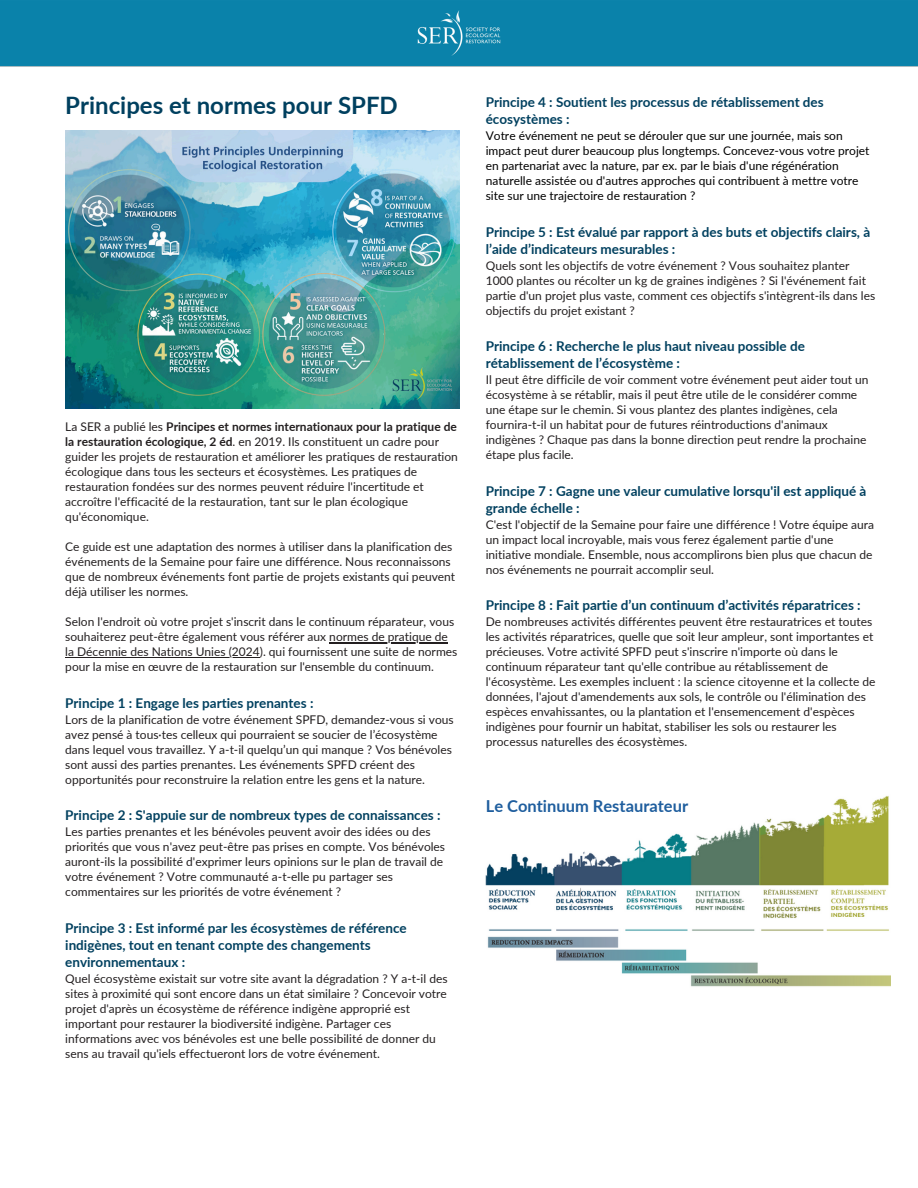
<style>
.page{position:relative;width:918px;height:1188px;background:#fff}
.page>*{position:absolute;margin:0;border:0;box-sizing:border-box;transform-origin:0 0}
.t1{font:700 24px "Lato";color:#00405f}
.t2{font:700 16.5px "Lato";color:#1f5e9e}
.t3{font:700 13.5px/17px "Lato";color:#00405f}
.t4{font:12px/15px "Lato";color:#231f20}
.t5{font:12px/15px "Lato";color:#000}
.s1{font-weight:700}
</style>
<div class="page">
<div style="left:0;top:0;width:918px;height:67px;background:#0a82aa"></div>
<img style="left:65px;top:130px;width:394px;height:278px">
<img style="left:486px;top:796px;width:405px;height:191px">
<hr style="left:329px;top:642px;width:119px;height:1px;background:#231f20">
<hr style="left:65px;top:657px;width:195px;height:1px;background:#231f20">
<p class="t1" style="left:65px;top:90px;width:334px">Principes et normes pour SPFD</p>
<h1 class="t4" style="left:65px;top:419px;width:394px">La SER a publié les <span class="s1">Principes et normes internationaux pour la pratique de la restauration écologique, 2 éd</span>. en 2019. Ils constituent un cadre pour guider les projets de restauration et améliorer les pratiques de restauration écologique dans tous les secteurs et écosystèmes. Les pratiques de restauration fondées sur des normes peuvent réduire l'incertitude et accroître l'efficacité de la restauration, tant sur le plan écologique qu'économique.</h1>
<p class="t4" style="left:65px;top:539px;width:391px">Ce guide est une adaptation des normes à utiliser dans la planification des événements de la Semaine pour faire une différence. Nous reconnaissons que de nombreux événements font partie de projets existants qui peuvent déjà utiliser les normes.</p>
<p class="t4" style="left:65px;top:614px;width:391px">Selon l'endroit où votre projet s'inscrit dans le continuum réparateur, vous souhaiterez peut-être également vous référer aux normes de pratique de</p>
<p class="t4" style="left:65px;top:644px;width:394px">la Décennie des Nations Unies (2024). qui fournissent une suite de normes pour la mise en œuvre de la restauration sur l'ensemble du continuum.</p>
<p class="t3" style="left:65px;top:694px;width:250px">Principe 1 : Engage les parties prenantes :</p>
<p class="t4" style="left:65px;top:712px;width:390px">Lors de la planification de votre événement SPFD, demandez-vous si vous avez pensé à tous·tes celleux qui pourraient se soucier de l’écosystème dans lequel vous travaillez. Y a-t-il quelqu’un qui manque ? Vos bénévoles sont aussi des parties prenantes. Les événements SPFD créent des opportunités pour reconstruire la relation entre les gens et la nature.</p>
<p class="t3" style="left:65px;top:807px;width:377px">Principe 2 : S'appuie sur de nombreux types de connaissances :</p>
<p class="t4" style="left:65px;top:824px;width:381px">Les parties prenantes et les bénévoles peuvent avoir des idées ou des priorités que vous n'avez peut-être pas prises en compte. Vos bénévoles auront-ils la possibilité d'exprimer leurs opinions sur le plan de travail de votre événement ? Votre communauté a-t-elle pu partager ses commentaires sur les priorités de votre événement ?</p>
<p class="t3" style="left:65px;top:919px;width:343px">Principe 3 : Est informé par les écosystèmes de référence indigènes, tout en tenant compte des changements environnementaux :</p>
<p class="t4" style="left:65px;top:971px;width:384px">Quel écosystème existait sur votre site avant la dégradation ? Y a-t-il des sites à proximité qui sont encore dans un état similaire ? Concevoir votre projet d'après un écosystème de référence indigène approprié est important pour restaurer la biodiversité indigène. Partager ces informations avec vos bénévoles est une belle possibilité de donner du sens au travail qu'iels effectueront lors de votre événement.</p>
<p class="t3" style="left:486px;top:93px;width:340px">Principe 4 : Soutient les processus de rétablissement des écosystèmes :</p>
<p class="t5" style="left:486px;top:128px;width:385px">Votre événement ne peut se dérouler que sur une journée, mais son impact peut durer beaucoup plus longtemps. Concevez-vous votre projet en partenariat avec la nature, par ex. par le biais d'une régénération naturelle assistée ou d'autres approches qui contribuent à mettre votre site sur une trajectoire de restauration ?</p>
<p class="t3" style="left:486px;top:223px;width:386px">Principe 5 : Est évalué par rapport à des buts et objectifs clairs, à l’aide d’indicateurs mesurables :</p>
<p class="t4" style="left:486px;top:257px;width:391px">Quels sont les objectifs de votre événement ? Vous souhaitez planter 1000 plantes ou récolter un kg de graines indigènes ? Si l'événement fait partie d'un projet plus vaste, comment ces objectifs s'intègrent-ils dans les objectifs du projet existant ?</p>
<p class="t3" style="left:486px;top:337px;width:321px">Principe 6 : Recherche le plus haut niveau possible de rétablissement de l’écosystème :</p>
<p class="t4" style="left:486px;top:372px;width:384px">Il peut être difficile de voir comment votre événement peut aider tout un écosystème à se rétablir, mais il peut être utile de le considérer comme une étape sur le chemin. Si vous plantez des plantes indigènes, cela fournira-t-il un habitat pour de futures réintroductions d'animaux indigènes ? Chaque pas dans la bonne direction peut rendre la prochaine étape plus facile.</p>
<p class="t3" style="left:486px;top:482px;width:382px">Principe 7 : Gagne une valeur cumulative lorsqu'il est appliqué à grande échelle :</p>
<p class="t4" style="left:486px;top:516px;width:390px">C'est l'objectif de la Semaine pour faire une différence ! Votre équipe aura un impact local incroyable, mais vous ferez également partie d'une initiative mondiale. Ensemble, nous accomplirons bien plus que chacun de nos événements ne pourrait accomplir seul.</p>
<p class="t3" style="left:486px;top:596px;width:377px">Principe 8 : Fait partie d’un continuum d’activités réparatrices :</p>
<p class="t4" style="left:486px;top:614px;width:391px">De nombreuses activités différentes peuvent être restauratrices et toutes les activités réparatrices, quelle que soit leur ampleur, sont importantes et précieuses. Votre activité SPFD peut s'inscrire n'importe où dans le continuum réparateur tant qu'elle contribue au rétablissement de l'écosystème. Les exemples incluent : la science citoyenne et la collecte de données, l'ajout d'amendements aux sols, le contrôle ou l'élimination des espèces envahissantes, ou la plantation et l'ensemencement d'espèces indigènes pour fournir un habitat, stabiliser les sols ou restaurer les processus naturelles des écosystèmes.</p>
<p class="t2" style="left:486px;top:796px;width:204px">Le Continuum Restaurateur</p>
</div>
